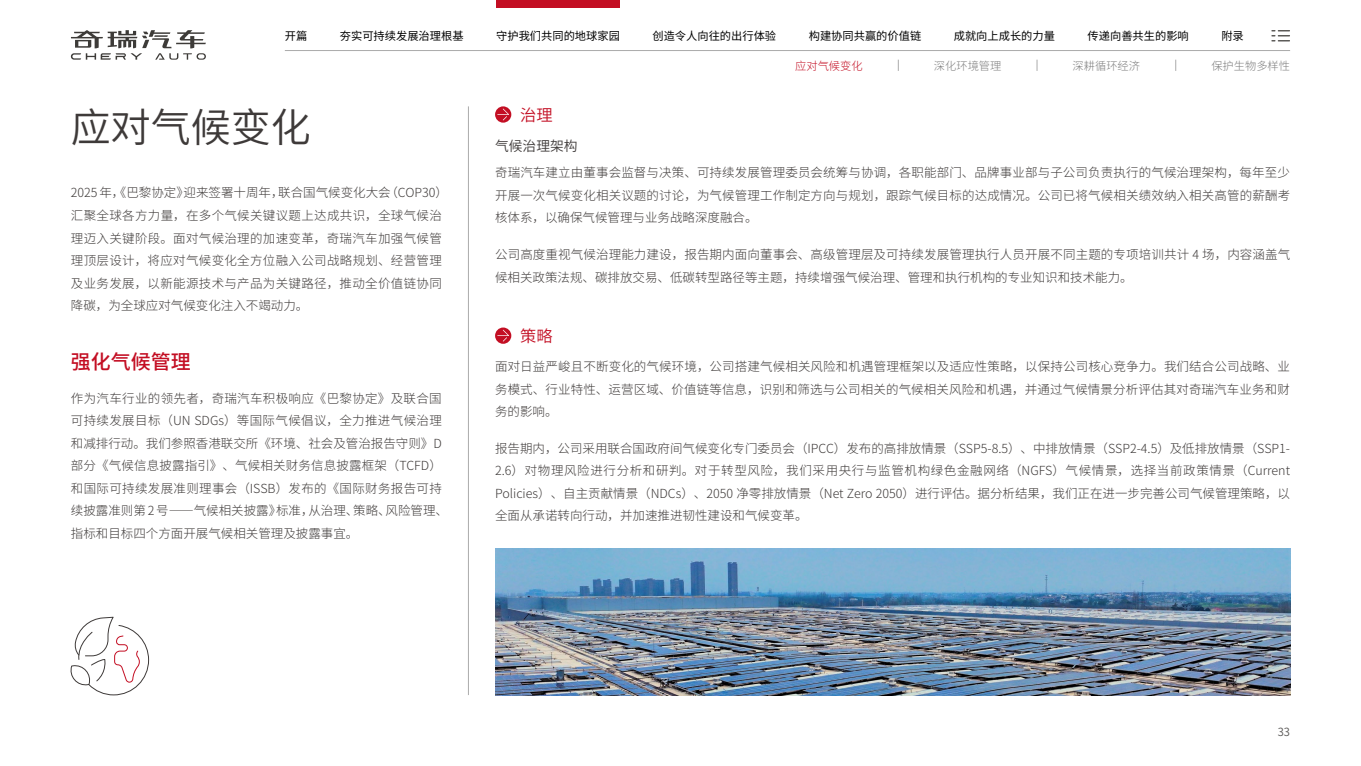
<style>
.page{position:relative;width:1361px;height:766px;background:#fff}
.page>*{position:absolute;margin:0;border:0;box-sizing:border-box;transform-origin:0 0}
.t1{font:40px "Source Han Sans CN";color:#3e3a39}
.t2{font:500 20px "Source Han Sans CN";color:#c30e23}
.t3{font:16.25px "Source Han Sans CN";color:#c30e23}
.t4{font:13.75px "Source Han Sans CN";color:#3e3a39}
.t5{font:300 12.5px/22.5px "Source Han Sans CN";letter-spacing:.01em;color:#3e3a39}
.t6{font:11.25px "Source Han Sans SC";color:#000}
.t7{font:300 11.25px "Source Han Sans SC";color:#7d7d7d}
.t8{font:300 11.25px "Source Han Sans SC";color:#c30e23}
.t9{font:11.25px "Source Han Sans SC";color:#575554}
</style>
<div class="page">
<svg style="left:495px;top:106px;width:16px;height:17px"></svg>
<svg style="left:497px;top:109px;width:12px;height:11px"></svg>
<svg style="left:495px;top:327px;width:16px;height:17px"></svg>
<svg style="left:497px;top:330px;width:12px;height:11px"></svg>
<hr style="left:468px;top:106px;width:1px;height:588px;background:#ababab">
<svg style="left:70px;top:616px;width:79px;height:79px"></svg>
<img style="left:495px;top:548px;width:795px;height:146px">
<svg style="left:71px;top:30px;width:135px;height:30px"></svg>
<hr style="left:285px;top:50px;width:1005px;height:1px;background:#ababab">
<div style="left:496px;top:0;width:124px;height:7px;background:#c30e23"></div>
<svg style="left:1272px;top:30px;width:17px;height:11px"></svg>
<p class="t6" style="left:285px;top:30px;width:24px">开篇</p>
<p class="t6" style="left:340px;top:30px;width:125px">夯实可持续发展治理根基</p>
<p class="t6" style="left:496px;top:30px;width:125px">守护我们共同的地球家园</p>
<p class="t6" style="left:652px;top:30px;width:125px">创造令人向往的出行体验</p>
<p class="t6" style="left:809px;top:30px;width:114px">构建协同共赢的价值链</p>
<p class="t6" style="left:954px;top:30px;width:103px">成就向上成长的力量</p>
<p class="t6" style="left:1087px;top:30px;width:103px">传递向善共生的影响</p>
<p class="t6" style="left:1221px;top:30px;width:24px">附录</p>
<h1 class="t1" style="left:71px;top:104px;width:241px">应对气候变化</h1>
<p class="t5" style="left:71px;top:182px;width:379px">2025 年，《巴黎协定》迎来签署十周年，联合国气候变化大会（COP30）汇聚全球各方力量，在多个气候关键议题上达成共识，全球气候治理迈入关键阶段。面对气候治理的加速变革，奇瑞汽车加强气候管理顶层设计，将应对气候变化全方位融入公司战略规划、经营管理及业务发展，以新能源技术与产品为关键路径，推动全价值链协同降碳，为全球应对气候变化注入不竭动力。</p>
<h2 class="t2" style="left:71px;top:350px;width:121px">强化气候管理</h2>
<p class="t5" style="left:71px;top:387px;width:379px">作为汽车行业的领先者，奇瑞汽车积极响应《巴黎协定》及联合国可持续发展目标（UN SDGs）等国际气候倡议，全力推进气候治理和减排行动。我们参照香港联交所《环境、社会及管治报告守则》D部分《气候信息披露指引》、气候相关财务信息披露框架（TCFD）和国际可持续发展准则理事会（ISSB）发布的《国际财务报告可持续披露准则第 2 号——气候相关披露》标准，从治理、策略、风险管理、指标和目标四个方面开展气候相关管理及披露事宜。</p>
<h3 class="t3" style="left:520px;top:105px;width:34px">治理</h3>
<p class="t4" style="left:495px;top:138px;width:84px">气候治理架构</p>
<p class="t8" style="left:795px;top:59px;width:69px">应对气候变化</p>
<p class="t7" style="left:934px;top:59px;width:69px">深化环境管理</p>
<p class="t7" style="left:1072px;top:59px;width:69px">深耕循环经济</p>
<p class="t7" style="left:1211px;top:59px;width:80px">保护生物多样性</p>
<p class="t5" style="left:495px;top:162px;width:796px;text-align:justify">奇瑞汽车建立由董事会监督与决策、可持续发展管理委员会统筹与协调，各职能部门、品牌事业部与子公司负责执行的气候治理架构，每年至少开展一次气候变化相关议题的讨论，为气候管理工作制定方向与规划，跟踪气候目标的达成情况。公司已将气候相关绩效纳入相关高管的薪酬考核体系，以确保气候管理与业务战略深度融合。</p>
<p class="t5" style="left:495px;top:243px;width:797px">公司高度重视气候治理能力建设，报告期内面向董事会、高级管理层及可持续发展管理执行人员开展不同主题的专项培训共计 4 场，内容涵盖气候相关政策法规、碳排放交易、低碳转型路径等主题，持续增强气候治理、管理和执行机构的专业知识和技术能力。</p>
<h3 class="t3" style="left:520px;top:326px;width:34px">策略</h3>
<p class="t5" style="left:495px;top:355px;width:796px;text-align:justify">面对日益严峻且不断变化的气候环境，公司搭建气候相关风险和机遇管理框架以及适应性策略，以保持公司核心竞争力。我们结合公司战略、业务模式、行业特性、运营区域、价值链等信息，识别和筛选与公司相关的气候相关风险和机遇，并通过气候情景分析评估其对奇瑞汽车业务和财务的影响。</p>
<p class="t5" style="left:495px;top:437px;width:796px;text-align:justify">报告期内，公司采用联合国政府间气候变化专门委员会（IPCC）发布的高排放情景（SSP5-8.5）、中排放情景（SSP2-4.5）及低排放情景（SSP1- 2.6）对物理风险进行分析和研判。对于转型风险，我们采用央行与监管机构绿色金融网络（NGFS）气候情景，选择当前政策情景（Current Policies）、自主贡献情景（NDCs）、2050 净零排放情景（Net Zero 2050）进行评估。据分析结果，我们正在进一步完善公司气候管理策略，以全面从承诺转向行动，并加速推进韧性建设和气候变革。</p>
<p class="t9" style="left:1277px;top:725px;width:14px">33</p>
</div>
